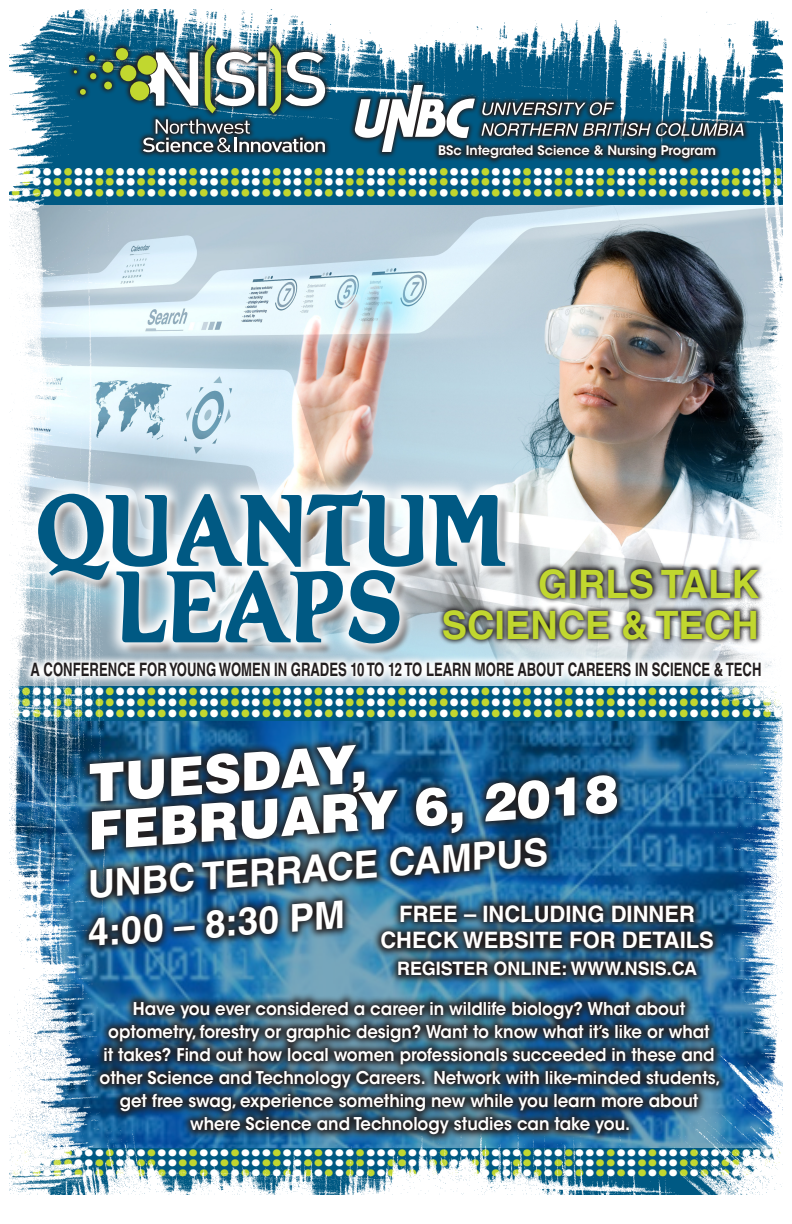
<style>
.page{position:relative;width:792px;height:1224px;background:#fff}
.page>*{position:absolute;margin:0;border:0;box-sizing:border-box;transform-origin:0 0}
.t1{font:700 99.4px "Romic Std";color:#005983;scale:.92 1}
.t2{font:900 52.6px "Helvetica LT Std";color:#fff}
.t3{font:700 39.2px "Helvetica LT Std";color:#c1d72f}
.t4{font:700 38.3px "Helvetica LT Std";color:#fff}
.t5{font:36.3px "ITC Avant Garde Std";color:#c1d72f}
.t6{font:36.3px "ITC Avant Garde Std";color:#fff}
.t7{font:35.3px "ITC Avant Garde Std";color:#c1d72f}
.t8{font:35.3px "ITC Avant Garde Std";color:#fff}
.t9{font:32.5px "ITC Avant Garde Std";color:#c1d72f;scale:1.08 1}
.t10{font:32.5px "ITC Avant Garde Std";color:#fff;scale:1.08 1}
.t11{font:700 22.7px "Helvetica LT Std";color:#fff}
.t12{font:700 18.5px "Helvetica LT Std";color:#231f20;scale:.71 1}
.t13{font:700 18.5px "Helvetica LT Std";color:#fff}
.t14{font:600 17.5px/23px "ITC Avant Garde Std";color:#fff;text-align:center;scale:.94 1}
.t15{font:600 13px "ITC Avant Garde Std";color:#fff}
.s1{color:#c1d72f}
.s2{color:#fff}
</style>
<div class="page">
<img style="left:9px;top:9px;width:774px;height:1186px">
<svg style="left:68px;top:39px;width:263px;height:119px;background:#105a7d"></svg>
<svg style="left:143px;top:119px;width:182px;height:33px;background:#43677a"></svg>
<svg style="left:205px;top:45px;width:120px;height:68px"></svg>
<div style="left:120px;top:65px;width:16px;height:16px;background:#c1d72f;border-radius:50%"></div>
<div style="left:116px;top:48px;width:12px;height:12px;background:#c1d72f;border-radius:50%"></div>
<div style="left:102px;top:62px;width:11px;height:11px;background:#c1d72f;border-radius:50%"></div>
<div style="left:104px;top:82px;width:8px;height:7px;background:#c1d72f;border-radius:50%"></div>
<svg style="left:80px;top:89px;width:6px;height:6px"></svg>
<svg style="left:89px;top:55px;width:6px;height:6px"></svg>
<svg style="left:90px;top:73px;width:6px;height:6px"></svg>
<div style="left:130px;top:81px;width:19px;height:19px;background:#c1d72f;border-radius:50%"></div>
<div style="left:137px;top:55px;width:20px;height:20px;background:#c1d72f;border-radius:50%"></div>
<svg style="left:147px;top:52px;width:51px;height:54px"></svg>
<svg style="left:522px;top:563px;width:242px;height:83px;background:#88898b"></svg>
<svg style="left:21px;top:473px;width:501px;height:187px"></svg>
<svg style="left:23px;top:654px;width:746px;height:30px"></svg>
<svg style="left:80px;top:735px;width:546px;height:220px;background:#224b69"></svg>
<svg style="left:91px;top:992px;width:638px;height:152px;background:#2a4a61"></svg>
<svg style="left:372px;top:896px;width:351px;height:89px;background:#2a485c"></svg>
<svg style="left:349px;top:79px;width:401px;height:86px;background:#145676"></svg>
<svg style="left:355px;top:85px;width:120px;height:67px"></svg>
<svg style="left:482px;top:102px;width:132px;height:13px"></svg>
<svg style="left:481px;top:123px;width:263px;height:13px;background:#646f76"></svg>
<p class="t15" style="left:438px;top:142px;width:279px">BSc Integrated Science &amp; Nursing Program</p>
<p class="t8" style="left:7px;top:151px;width:781px">•<span class="s1">•</span>•••<span class="s1">•</span>•••<span class="s1">•</span>•••<span class="s1">•</span>•••<span class="s1">•</span>•••<span class="s1">•</span>•••<span class="s1">•</span>•••<span class="s1">•</span>•••<span class="s1">•</span>•••<span class="s1">•</span>•••<span class="s1">•</span>•••<span class="s1">•</span>•••<span class="s1">•</span>•••<span class="s1">•</span>•••<span class="s1">•</span>•••<span class="s1">•</span>•••<span class="s1">•</span>•••<span class="s1">•</span>•••<span class="s1">•</span></p>
<p class="t7" style="left:7px;top:161px;width:781px">••<span class="s2">••</span>••<span class="s2">••</span>••<span class="s2">••</span>••<span class="s2">••</span>••<span class="s2">••</span>••<span class="s2">••</span>••<span class="s2">••</span>••<span class="s2">••</span>••<span class="s2">••</span>••<span class="s2">••</span>••<span class="s2">••</span>••<span class="s2">••</span>••<span class="s2">••</span>••<span class="s2">••</span>••<span class="s2">••</span>••<span class="s2">••</span>••<span class="s2">••</span>••<span class="s2">••</span>••</p>
<p class="t7" style="left:7px;top:172px;width:781px">•<span class="s2">•</span>•<span class="s2">•</span>•<span class="s2">•</span>•<span class="s2">•</span>•<span class="s2">•</span>•<span class="s2">•</span>•<span class="s2">•</span>•<span class="s2">•</span>•<span class="s2">•</span>•<span class="s2">•</span>•<span class="s2">•</span>•<span class="s2">•</span>•<span class="s2">•</span>•<span class="s2">•</span>•<span class="s2">•</span>•<span class="s2">•</span>•<span class="s2">•</span>•<span class="s2">•</span>•<span class="s2">•</span>•<span class="s2">•</span>•<span class="s2">•</span>•<span class="s2">•</span>•<span class="s2">•</span>•<span class="s2">•</span>•<span class="s2">•</span>•<span class="s2">•</span>•<span class="s2">•</span>•<span class="s2">•</span>•<span class="s2">•</span>•<span class="s2">•</span>•<span class="s2">•</span>•<span class="s2">•</span>•<span class="s2">•</span>•<span class="s2">•</span>•<span class="s2">•</span>•<span class="s2">•</span>•<span class="s2">•</span></p>
<p class="t1" style="left:35px;top:470px;width:511px">QUANTUM</p>
<p class="t3" style="left:538px;top:560px;width:222px">GIRLS TALK</p>
<p class="t3" style="left:442px;top:601px;width:319px">SCIENCE &amp; TECH</p>
<p class="t1" style="left:116px;top:546px;width:313px">LEAPS</p>
<p class="t12" style="left:30px;top:658px;width:1031px">A CONFERENCE FOR YOUNG WOMEN IN GRADES 10 TO 12 TO LEARN MORE ABOUT CAREERS IN SCIENCE &amp; TECH</p>
<p class="t6" style="left:7px;top:670px;width:781px">•<span class="s1">•</span>•••<span class="s1">•</span>•••<span class="s1">•</span>•••<span class="s1">•</span>•••<span class="s1">•</span>•••<span class="s1">•</span>•••<span class="s1">•</span>•••<span class="s1">•</span>•••<span class="s1">•</span>•••<span class="s1">•</span>•••<span class="s1">•</span>•••<span class="s1">•</span>•••<span class="s1">•</span>•••<span class="s1">•</span>•••<span class="s1">•</span>•••<span class="s1">•</span>•••<span class="s1">•</span>•••<span class="s1">•</span>•••<span class="s1">•</span></p>
<p class="t5" style="left:7px;top:681px;width:781px">••<span class="s2">••</span>••<span class="s2">••</span>••<span class="s2">••</span>••<span class="s2">••</span>••<span class="s2">••</span>••<span class="s2">••</span>••<span class="s2">••</span>••<span class="s2">••</span>••<span class="s2">••</span>••<span class="s2">••</span>••<span class="s2">••</span>••<span class="s2">••</span>••<span class="s2">••</span>••<span class="s2">••</span>••<span class="s2">••</span>••<span class="s2">••</span>••<span class="s2">••</span>••<span class="s2">••</span>••</p>
<p class="t5" style="left:7px;top:692px;width:781px">•<span class="s2">•</span>•<span class="s2">•</span>•<span class="s2">•</span>•<span class="s2">•</span>•<span class="s2">•</span>•<span class="s2">•</span>•<span class="s2">•</span>•<span class="s2">•</span>•<span class="s2">•</span>•<span class="s2">•</span>•<span class="s2">•</span>•<span class="s2">•</span>•<span class="s2">•</span>•<span class="s2">•</span>•<span class="s2">•</span>•<span class="s2">•</span>•<span class="s2">•</span>•<span class="s2">•</span>•<span class="s2">•</span>•<span class="s2">•</span>•<span class="s2">•</span>•<span class="s2">•</span>•<span class="s2">•</span>•<span class="s2">•</span>•<span class="s2">•</span>•<span class="s2">•</span>•<span class="s2">•</span>•<span class="s2">•</span>•<span class="s2">•</span>•<span class="s2">•</span>•<span class="s2">•</span>•<span class="s2">•</span>•<span class="s2">•</span>•<span class="s2">•</span>•<span class="s2">•</span>•<span class="s2">•</span>•<span class="s2">•</span></p>
<p class="t2" style="left:84px;top:749px;width:282px;rotate:-4deg">TUESDAY,</p>
<p class="t2" style="left:84px;top:796px;width:533px;rotate:-4deg">FEBRUARY 6, 2018</p>
<p class="t4" style="left:86px;top:861px;width:463px;rotate:-4deg">UNBC TERRACE CAMPUS</p>
<p class="t4" style="left:86px;top:909px;width:259px;rotate:-4deg">4:00 – 8:30 PM</p>
<p class="t11" style="left:399px;top:900px;width:297px">FREE – INCLUDING DINNER</p>
<p class="t11" style="left:380px;top:927px;width:335px">CHECK WEBSITE FOR DETAILS</p>
<p class="t13" style="left:397px;top:957px;width:302px">REGISTER ONLINE: WWW.NSIS.CA</p>
<p class="t14" style="left:99px;top:997px;width:663px">Have you ever considered a career in wildlife biology? What about optometry, forestry or graphic design? Want to know what it’s like or what<br>it takes? Find out how local women professionals succeeded in these and other Science and Technology Careers. Network with like-minded students, get free swag, experience something new while you learn more about where Science and Technology studies can take you.</p>
<p class="t10" style="left:7px;top:1134px;width:723px">•<span class="s1">•</span>•••<span class="s1">•</span>•••<span class="s1">•</span>•••<span class="s1">•</span>•••<span class="s1">•</span>•••<span class="s1">•</span>•••<span class="s1">•</span>•••<span class="s1">•</span>•••<span class="s1">•</span>•••<span class="s1">•</span>•••<span class="s1">•</span>•••<span class="s1">•</span>•••<span class="s1">•</span>•••<span class="s1">•</span>•••<span class="s1">•</span>•••<span class="s1">•</span>•••<span class="s1">•</span>•••<span class="s1">•</span>•••<span class="s1">•</span></p>
<p class="t9" style="left:7px;top:1143px;width:723px">••<span class="s2">••</span>••<span class="s2">••</span>••<span class="s2">••</span>••<span class="s2">••</span>••<span class="s2">••</span>••<span class="s2">••</span>••<span class="s2">••</span>••<span class="s2">••</span>••<span class="s2">••</span>••<span class="s2">••</span>••<span class="s2">••</span>••<span class="s2">••</span>••<span class="s2">••</span>••<span class="s2">••</span>••<span class="s2">••</span>••<span class="s2">••</span>••<span class="s2">••</span>••<span class="s2">••</span>••</p>
<p class="t9" style="left:7px;top:1153px;width:723px">•<span class="s2">•</span>•<span class="s2">•</span>•<span class="s2">•</span>•<span class="s2">•</span>•<span class="s2">•</span>•<span class="s2">•</span>•<span class="s2">•</span>•<span class="s2">•</span>•<span class="s2">•</span>•<span class="s2">•</span>•<span class="s2">•</span>•<span class="s2">•</span>•<span class="s2">•</span>•<span class="s2">•</span>•<span class="s2">•</span>•<span class="s2">•</span>•<span class="s2">•</span>•<span class="s2">•</span>•<span class="s2">•</span>•<span class="s2">•</span>•<span class="s2">•</span>•<span class="s2">•</span>•<span class="s2">•</span>•<span class="s2">•</span>•<span class="s2">•</span>•<span class="s2">•</span>•<span class="s2">•</span>•<span class="s2">•</span>•<span class="s2">•</span>•<span class="s2">•</span>•<span class="s2">•</span>•<span class="s2">•</span>•<span class="s2">•</span>•<span class="s2">•</span>•<span class="s2">•</span>•<span class="s2">•</span>•<span class="s2">•</span></p>
</div>
